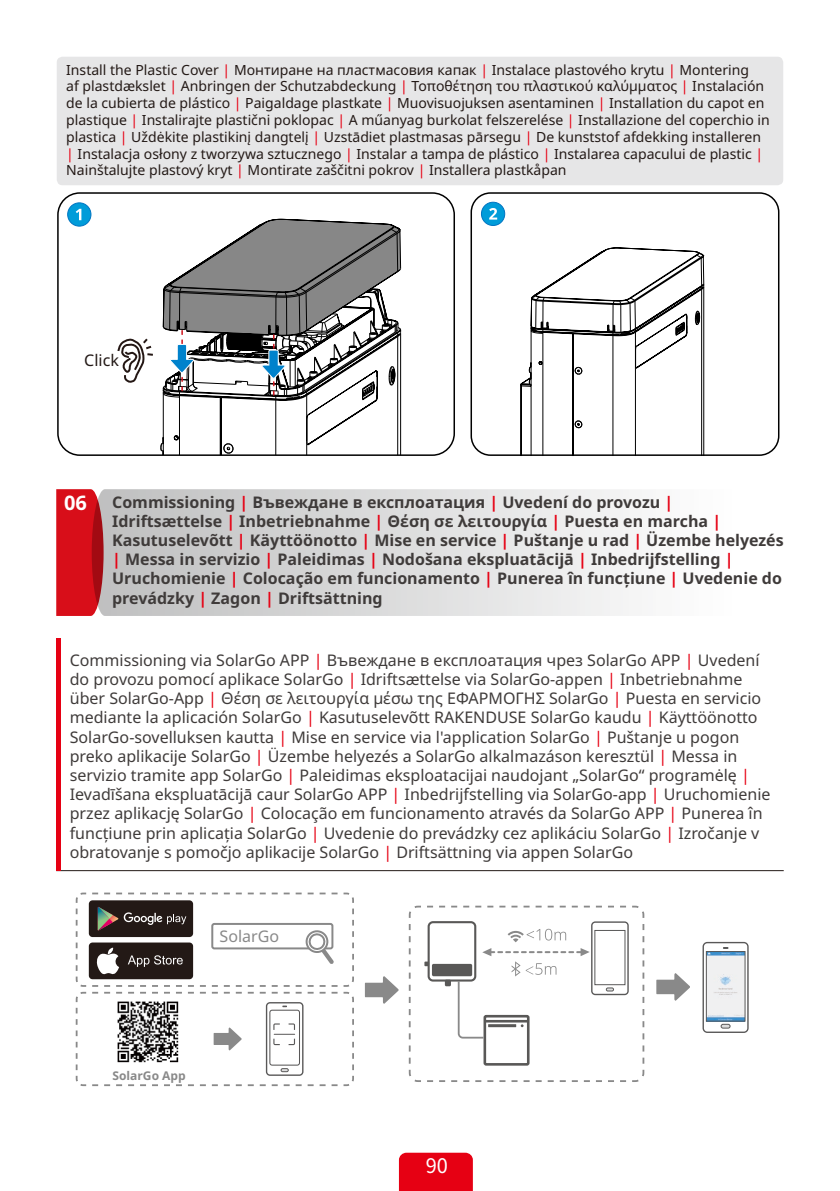
<style>
.page{position:relative;width:840px;height:1191px;background:#fff}
.page>*{position:absolute;margin:0;border:0;box-sizing:border-box;transform-origin:0 0}
.t1{font:20px "Source Han Sans CN";color:#fff}
.t2{font:700 20px "Noto Sans";color:#fff}
.t3{font:16px/19.2px "Noto Sans";color:#3f3b3a}
.t4{font:700 16px/19.2px "Noto Sans";color:#3f3b3a}
.t5{font:16px "Noto Sans";color:#898989}
.t6{font:16px "Noto Sans";color:#231916}
.t7{font:14px/16.8px "Noto Sans";color:#231916}
.t8{font:700 12px "Noto Sans";color:#898989}
.s1{color:#e60013}
</style>
<div class="page">
<div style="left:398px;top:1152px;width:74px;height:39px;background:#e60013"></div>
<div style="left:57px;top:57px;width:725px;height:128px;background:#e6e6e7;border-radius:6px"></div>
<div style="left:56px;top:489px;width:36px;height:127px;background:#d80e19"></div>
<svg style="left:92px;top:489px;width:537px;height:127px;background:#d8d6d6"></svg>
<hr style="left:56px;top:870px;width:727px;height:1px;background:#231916">
<hr style="left:56px;top:637px;width:4px;height:233px;background:#e60013">
<svg style="left:520px;top:247px;width:184px;height:206px"></svg>
<div style="left:470px;top:192px;width:309px;height:264px;border:2px solid #000;border-radius:19px"></div>
<div style="left:57px;top:192px;width:398px;height:264px;border:2px solid #000;border-radius:22px"></div>
<div style="left:481px;top:202px;width:23px;height:23px;background:#009cd9;border-radius:50%"></div>
<div style="left:481px;top:202px;width:23px;height:24px;border:1px solid #0075c2;border-radius:50%"></div>
<svg style="left:489px;top:208px;width:8px;height:12px"></svg>
<div style="left:68px;top:203px;width:23px;height:23px;background:#009cd9;border-radius:50%"></div>
<div style="left:67px;top:203px;width:24px;height:23px;border:1px solid #0075c2;border-radius:50%"></div>
<svg style="left:76px;top:209px;width:5px;height:11px"></svg>
<svg style="left:116px;top:218px;width:285px;height:237px"></svg>
<svg style="left:408px;top:905px;width:237px;height:177px"></svg>
<svg style="left:656px;top:973px;width:33px;height:28px"></svg>
<svg style="left:364px;top:976px;width:34px;height:28px"></svg>
<svg style="left:75px;top:892px;width:279px;height:195px"></svg>
<svg style="left:702px;top:942px;width:46px;height:91px"></svg>
<div style="left:720px;top:1024px;width:10px;height:4px;border:1px solid #595858;border-radius:2px"></div>
<img style="left:707px;top:953px;width:35px;height:66px">
<div style="left:705px;top:951px;width:39px;height:70px;border:1px solid #595858"></div>
<div style="left:428px;top:922px;width:47px;height:58px;background:#fff;border-radius:4px"></div>
<div style="left:427px;top:921px;width:49px;height:60px;border:2px solid #595857;border-radius:4px"></div>
<div style="left:431px;top:964px;width:41px;height:12px;background:#595857;border-radius:2px"></div>
<div style="left:444px;top:979px;width:6px;height:7px;background:#595857"></div>
<svg style="left:424px;top:961px;width:5px;height:5px"></svg>
<svg style="left:456px;top:921px;width:172px;height:118px"></svg>
<img style="left:116px;top:1000px;width:63px;height:64px">
<p class="t7" style="left:66px;top:61px;width:704px">Install the Plastic Cover <span class="s1">|</span> Монтиране на пластмасовия капак <span class="s1">|</span> Instalace plastového krytu <span class="s1">|</span> Montering<br>af plastdækslet <span class="s1">|</span> Anbringen der Schutzabdeckung <span class="s1">|</span> Τοποθέτηση του πλαστικού καλύμματος <span class="s1">|</span> Instalación de la cubierta de plástico <span class="s1">|</span> Paigaldage plastkate <span class="s1">|</span> Muovisuojuksen asentaminen <span class="s1">|</span> Installation du capot en plastique <span class="s1">|</span> Instalirajte plastični poklopac <span class="s1">|</span> A műanyag burkolat felszerelése <span class="s1">|</span> Installazione del coperchio in plastica <span class="s1">|</span> Uždėkite plastikinį dangtelį <span class="s1">|</span> Uzstādiet plastmasas pārsegu <span class="s1">|</span> De kunststof afdekking installeren <span class="s1">|</span> Instalacja osłony z tworzywa sztucznego <span class="s1">|</span> Instalar a tampa de plástico <span class="s1">|</span> Instalarea capacului de plastic <span class="s1">| </span>Nainštalujte plastový kryt <span class="s1">|</span> Montirate zaščitni pokrov <span class="s1">|</span> Installera plastkåpan</p>
<p class="t6" style="left:84px;top:349px;width:36px">Click</p>
<p class="t2" style="left:64px;top:489px;width:24px">06</p>
<p class="t4" style="left:112px;top:492px;width:672px">Commissioning <span class="s1">|</span> Въвеждане в експлоатация <span class="s1">|</span> Uvedení do provozu <span class="s1">| </span>Idriftsættelse <span class="s1">|</span> Inbetriebnahme <span class="s1">|</span> Θέση σε λειτουργία <span class="s1">|</span> Puesta en marcha <span class="s1">| </span>Kasutuselevõtt <span class="s1">|</span> Käyttöönotto <span class="s1">|</span> Mise en service <span class="s1">|</span> Puštanje u rad <span class="s1">|</span> Üzembe helyezés <span class="s1">|</span> Messa in servizio <span class="s1">|</span> Paleidimas <span class="s1">|</span> Nodošana ekspluatācijā <span class="s1">|</span> Inbedrijfstelling <span class="s1">| </span>Uruchomienie <span class="s1">|</span> Colocação em funcionamento <span class="s1">|</span> Punerea în funcțiune <span class="s1">|</span> Uvedenie do prevádzky <span class="s1">|</span> Zagon <span class="s1">|</span> Driftsättning</p>
<p class="t3" style="left:70px;top:651px;width:701px">Commissioning via SolarGo APP <span class="s1">|</span> Въвеждане в експлоатация чрез SolarGo APP <span class="s1">|</span> Uvedení do provozu pomocí aplikace SolarGo <span class="s1">|</span> Idriftsættelse via SolarGo-appen <span class="s1">|</span> Inbetriebnahme über SolarGo-App <span class="s1">|</span> Θέση σε λειτουργία μέσω της ΕΦΑΡΜΟΓΗΣ SolarGo <span class="s1">|</span> Puesta en servicio mediante la aplicación SolarGo <span class="s1">|</span> Kasutuselevõtt RAKENDUSE SolarGo kaudu <span class="s1">|</span> Käyttöönotto SolarGo-sovelluksen kautta <span class="s1">|</span> Mise en service via l'application SolarGo <span class="s1">|</span> Puštanje u pogon preko aplikacije SolarGo <span class="s1">|</span> Üzembe helyezés a SolarGo alkalmazáson keresztül <span class="s1">|</span> Messa in servizio tramite app SolarGo <span class="s1">|</span> Paleidimas eksploatacijai naudojant „SolarGo“ programėlę <span class="s1">| </span>Ievadīšana ekspluatācijā caur SolarGo APP <span class="s1">|</span> Inbedrijfstelling via SolarGo-app <span class="s1">|</span> Uruchomienie przez aplikację SolarGo <span class="s1">|</span> Colocação em funcionamento através da SolarGo APP <span class="s1">|</span> Punerea în funcțiune prin aplicația SolarGo <span class="s1">|</span> Uvedenie do prevádzky cez aplikáciu SolarGo <span class="s1">|</span> Izročanje v obratovanje s pomočjo aplikacije SolarGo <span class="s1">|</span> Driftsättning via appen SolarGo</p>
<p class="t5" style="left:219px;top:925px;width:61px">SolarGo</p>
<p class="t8" style="left:112px;top:1067px;width:75px">SolarGo App</p>
<p class="t1" style="left:425px;top:1154px;width:24px">90</p>
</div>
